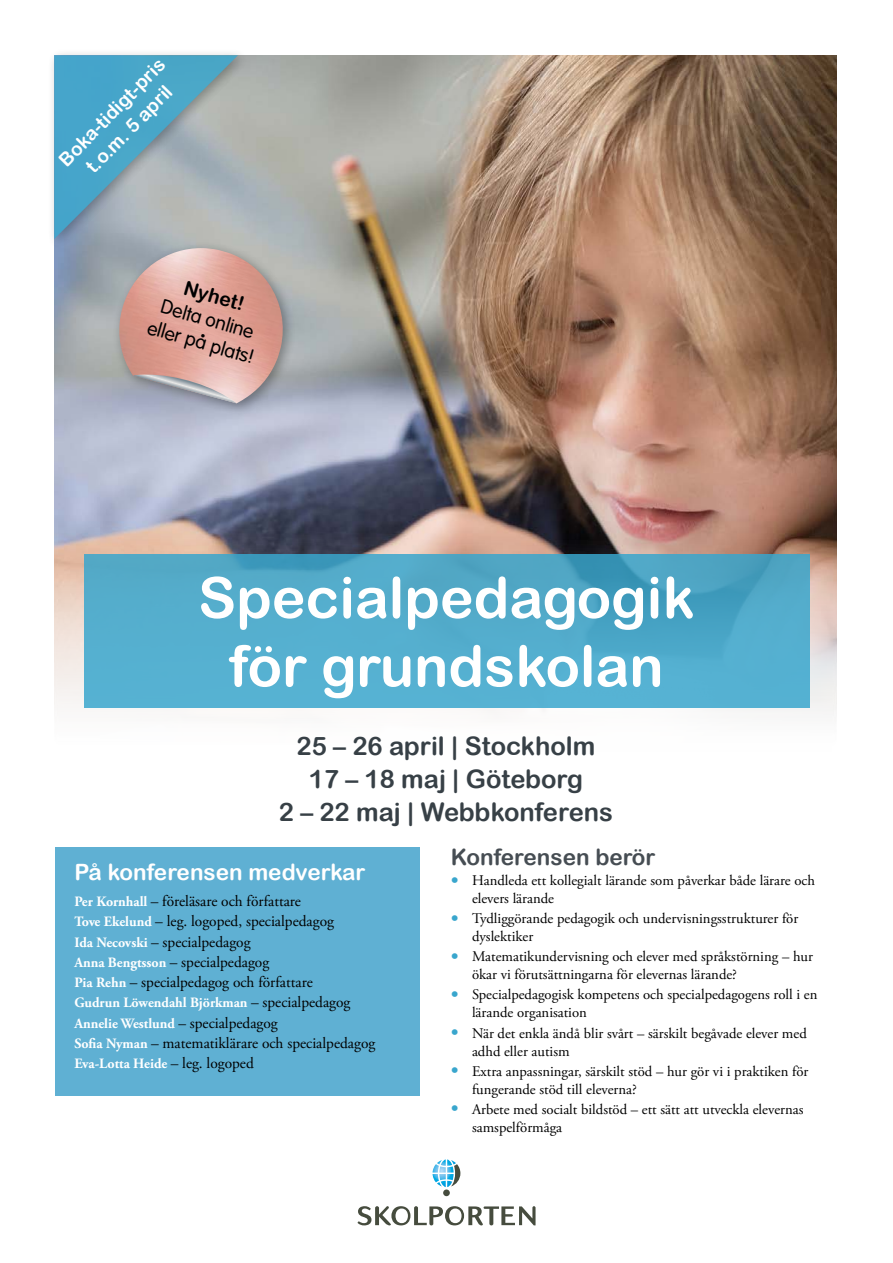
<style>
.page{position:relative;width:893px;height:1263px;background:#fff}
.page>*{position:absolute;margin:0;border:0;box-sizing:border-box;transform-origin:0 0}
.t1{font:57px/68.4px "Arial Rounded MT Bold";color:#fff;text-align:center}
.t2{font:25.5px/33px "Arial Rounded MT Bold";color:#374046;text-align:center}
.t3{font:22.5px "Arial Rounded MT Bold";color:#fff}
.t4{font:22.5px "Arial Rounded MT Bold";color:#464d53}
.t5{font:19.5px/24px "Arial Rounded";color:#000;text-align:center}
.t6{font:19.5px "Arial Rounded MT Bold";color:#000}
.t7{font:19.05px/24px "Arial Rounded MT Bold";color:#fff;text-align:center}
.t8{font:15.6px/20.2px "Adobe Garamond Pro";color:#000}
.t9{font:14.7px/18px "Adobe Garamond Pro";color:#000}
.t10{font:700 14.25px/20.2px "Adobe Garamond Pro";color:#fff}
.s1{font-size:20.55px;color:#39a6cd}
.s2{font-weight:700;font-size:14.25px;color:#fff}
.s3{font-weight:400;font-size:15.6px;color:#000}
</style>
<div class="page">
<img style="left:54px;top:55px;width:783px;height:659px">
<div style="left:111px;top:240px;width:185px;height:176px;background:#000;opacity:.33"></div>
<img style="left:108px;top:248px;width:178px;height:155px">
<svg style="left:133px;top:375px;width:104px;height:28px"></svg>
<div style="left:46px;top:47px;width:203px;height:203px;background:#000;opacity:.33"></div>
<svg style="left:54px;top:55px;width:184px;height:184px"></svg>
<div style="left:55px;top:848px;width:364px;height:248px;background:#5fb0d3"></div>
<svg style="left:84px;top:555px;width:725px;height:153px;fill:#54aece"></svg>
<svg style="left:357px;top:1206px;width:179px;height:19px"></svg>
<div style="left:443px;top:1189px;width:7px;height:7px;background:#464c3e;border-radius:50%"></div>
<svg style="left:433px;top:1159px;width:27px;height:28px"></svg>
<p class="t7" style="left:54px;top:155px;width:144px;rotate:-46deg">Boka-tidigt-pris t.o.m. 5 april</p>
<h3 class="t6" style="left:187px;top:276px;width:64px;rotate:16deg">Nyhet!</h3>
<h3 class="t5" style="left:158px;top:291px;width:111px;rotate:16deg">Delta online eller på plats!</h3>
<h1 class="t1" style="left:198px;top:563px;width:498px">Specialpedagogik för grundskolan</h1>
<h2 class="t2" style="left:279px;top:729px;width:336px">25 – 26 april | Stockholm<br>17 – 18 maj | Göteborg<br>2 – 22 maj | Webbkonferens</h2>
<h3 class="t4" style="left:451px;top:843px;width:206px">Konferensen berör</h3>
<p class="t9" style="left:472px;top:872px;width:344px;text-indent:-21px"><span class="s1">•</span> Handleda ett kollegialt lärande som påverkar både lärare och elevers lärande</p>
<p class="t9" style="left:472px;top:910px;width:328px;text-indent:-21px"><span class="s1">•</span> Tydliggörande pedagogik och undervisningsstrukturer för dyslektiker</p>
<p class="t9" style="left:472px;top:948px;width:342px;text-indent:-21px"><span class="s1">•</span> Matematikundervisning och elever med språkstörning – hur ökar vi förutsättningarna för elevernas lärande?</p>
<p class="t9" style="left:472px;top:986px;width:347px;text-indent:-21px"><span class="s1">•</span> Specialpedagogisk kompetens och specialpedagogens roll i en lärande organisation</p>
<p class="t9" style="left:472px;top:1024px;width:336px;text-indent:-21px"><span class="s1">•</span> När det enkla ändå blir svårt – särskilt begåvade elever med adhd eller autism</p>
<p class="t9" style="left:472px;top:1062px;width:338px;text-indent:-21px"><span class="s1">•</span> Extra anpassningar, särskilt stöd – hur gör vi i praktiken för fungerande stöd till eleverna?</p>
<p class="t9" style="left:472px;top:1101px;width:333px;text-indent:-21px"><span class="s1">•</span> Arbete med socialt bildstöd – ett sätt att utveckla elevernas samspelförmåga</p>
<h3 class="t3" style="left:74px;top:858px;width:292px">På konferensen medverkar</h3>
<p class="t8" style="left:74px;top:891px;width:261px"><span class="s2">Per Kornhall</span> – föreläsare och författare<br><span class="s2">Tove Ekelund</span> – leg. logoped, specialpedagog <span class="s2">Ida Necovski</span> – specialpedagog<br><span class="s2">Anna Bengtsson</span> – specialpedagog<br><span class="s2">Pia Rehn</span> – specialpedagog och författare</p>
<p class="t10" style="left:74px;top:993px;width:277px">Gudrun Löwendahl Björkman <span class="s3">– specialpedagog<br></span>Annelie Westlund <span class="s3">– specialpedagog</span></p>
<p class="t8" style="left:74px;top:1033px;width:302px"><span class="s2">Sofia Nyman</span> – matematiklärare och specialpedagog</p>
<p class="t10" style="left:74px;top:1054px;width:181px">Eva-Lotta Heide <span class="s3">– leg. logoped</span></p>
</div>
